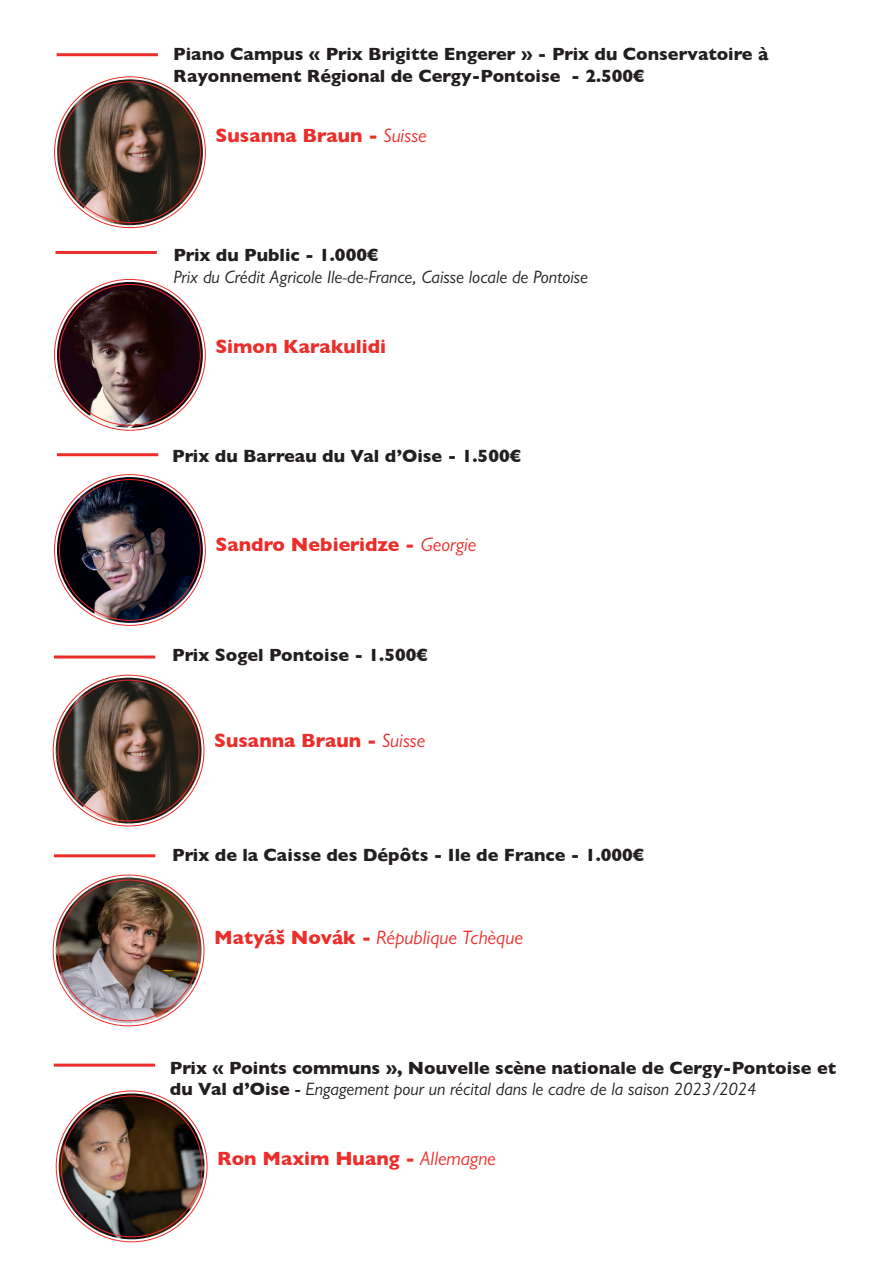
<style>
.page{position:relative;width:893px;height:1263px;background:#fff}
.page>*{position:absolute;margin:0;border:0;box-sizing:border-box;transform-origin:0 0}
.t1{font:700 19.5px "Gill Sans";color:#eb2e2a}
.t2{font:italic 19.5px "Gill Sans";color:#eb2e2a}
.t3{font:700 18px/21.6px "Gill Sans";color:#231f20}
.t4{font:italic 18px "Gill Sans";color:#231f20}
.s1{font-weight:400;font-style:italic}
.s2{font-weight:700;font-style:normal}
.s3{font-weight:600;font-style:italic}
</style>
<div class="page">
<hr style="left:55px;top:251px;width:102px;height:3px;background:#eb2e2a">
<hr style="left:57px;top:53px;width:101px;height:3px;background:#eb2e2a">
<hr style="left:57px;top:453px;width:101px;height:3px;background:#eb2e2a">
<img style="left:57px;top:79px;width:146px;height:146px;border-radius:73px">
<img style="left:57px;top:477px;width:146px;height:146px;border-radius:73px">
<img style="left:57px;top:282px;width:146px;height:146px;border-radius:73px">
<hr style="left:54px;top:655px;width:101px;height:3px;background:#eb2e2a">
<hr style="left:54px;top:854px;width:101px;height:3px;background:#eb2e2a">
<img style="left:56px;top:678px;width:146px;height:145px;border-radius:73px">
<img style="left:56px;top:877px;width:146px;height:146px;border-radius:73px">
<hr style="left:54px;top:1064px;width:101px;height:3px;background:#eb2e2a">
<img style="left:59px;top:1093px;width:146px;height:146px;border-radius:73px">
<p class="t3" style="left:173px;top:43px;width:597px">Piano Campus « Prix Brigitte Engerer » - Prix du Conservatoire à<br>Rayonnement Régional de Cergy-Pontoise - 2.500€</p>
<p class="t1" style="left:216px;top:120px;width:213px">Susanna Braun - <span class="s1">Suisse</span></p>
<p class="t3" style="left:173px;top:244px;width:206px">Prix du Public - 1.000€</p>
<p class="t4" style="left:173px;top:266px;width:416px">Prix du Crédit Agricole Ile-de-France, Caisse locale de Pontoise</p>
<p class="t1" style="left:215px;top:331px;width:172px">Simon Karakulidi</p>
<p class="t3" style="left:172px;top:444px;width:350px">Prix du Barreau du Val d’Oise - 1.500€</p>
<p class="t1" style="left:216px;top:528px;width:262px">Sandro Nebieridze - <span class="s1">Georgie</span></p>
<p class="t3" style="left:172px;top:644px;width:257px">Prix Sogel Pontoise - 1.500€</p>
<p class="t1" style="left:214px;top:725px;width:213px">Susanna Braun - <span class="s1">Suisse</span></p>
<p class="t3" style="left:172px;top:844px;width:473px">Prix de la Caisse des Dépôts - Ile de France - 1.000€</p>
<p class="t2" style="left:214px;top:926px;width:310px"><span class="s2">Matyáš Novák -</span> République Tchèque</p>
<p class="t3" style="left:170px;top:1056px;width:668px">Prix « Points communs », Nouvelle scène nationale de Cergy-Pontoise et du Val d’Oise <span class="s3">-</span> <span class="s1">Engagement pour un récital dans le cadre de la saison 2023/2024</span></p>
<p class="t1" style="left:217px;top:1143px;width:280px">Ron Maxim Huang - <span class="s1">Allemagne</span></p>
</div>
